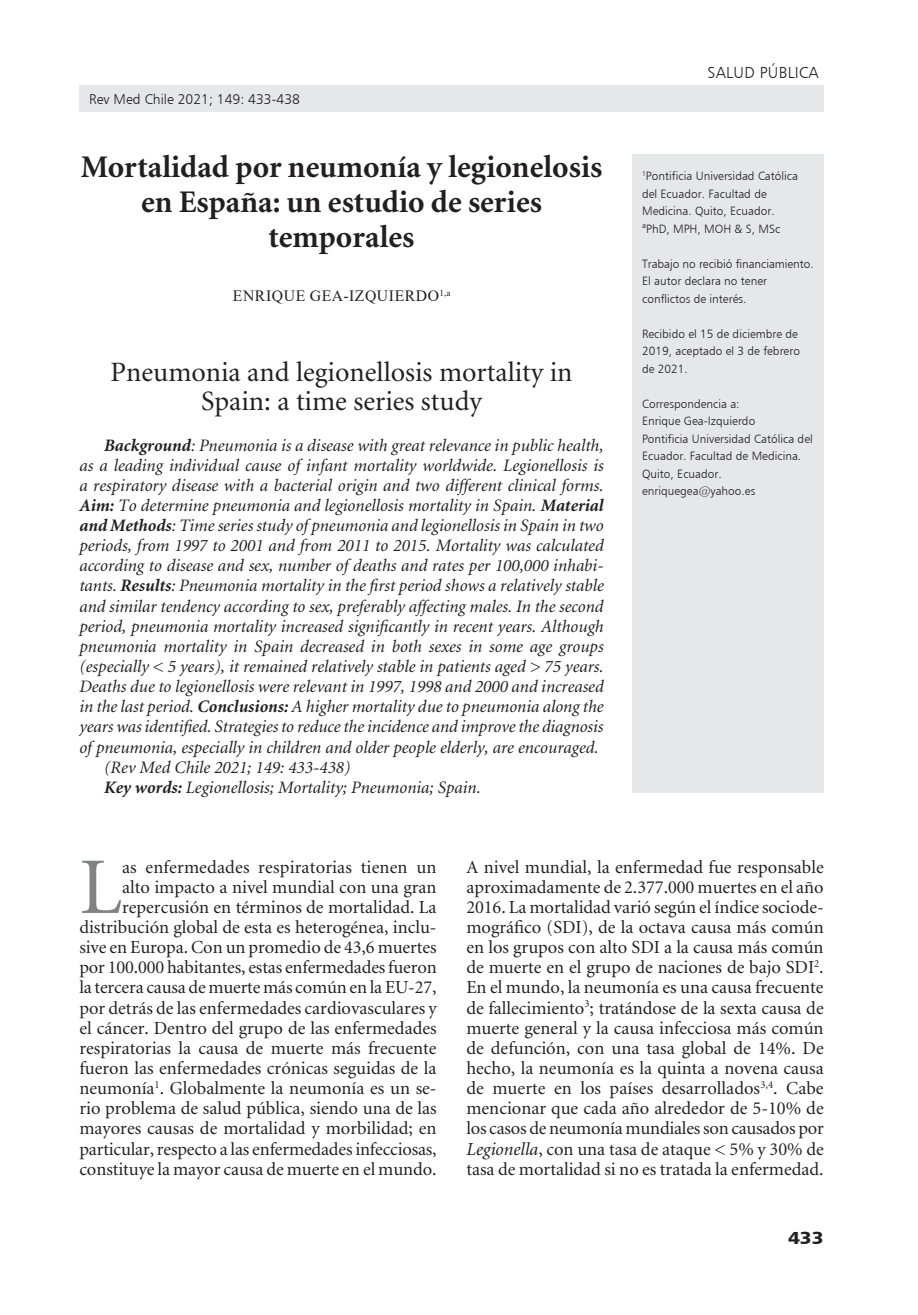
<style>
.page{position:relative;width:918px;height:1315px;background:#fff}
.page>*{position:absolute;margin:0;border:0;box-sizing:border-box;transform-origin:0 0}
._1texto{font:80.33px "Minion";color:#808285}
._2titulo{font:700 31.5px/35px "Minion";color:#231f20;text-align:center}
._1resumen{font:28px/29.8px "Minion";color:#231f20;text-align:center}
._1texto-2{font:18.38px/20.1px "Minion";color:#231f20;text-align:right}
._1resumen-2{font:italic 17.5px/20.1px "Minion";color:#231f20;text-align:justify}
.t1{font:17.5px "Humanist 777 BT Black B";color:#231f20;scale:1.1 1}
._1autor{font:15.75px "Times New Roman";letter-spacing:.035em;color:#231f20}
.t2{font:15.75px "Humanist 777 BT Light B";letter-spacing:.02em;color:#231f20}
.t3{font:14px "Humanist 777 BT Light B";color:#231f20}
._1datos{font:11.9px/17.5px "Humanist 777 BT Light B";color:#231f20}
.s1{font-weight:700}
.s2{font-style:italic}
</style>
<div class="page">
<div style="left:79px;top:85px;width:744px;height:26px;background:#e6e7e9"></div>
<div style="left:632px;top:154px;width:191px;height:639px;background:#e6e7e9"></div>
<p class="t3" style="left:89px;top:90px;width:212px">Rev Med Chile 2021; 149: 433-438</p>
<p class="_2titulo" style="left:81px;top:151px;width:523px">Mortalidad por neumonía y legionelosis en España: un estudio de series temporales</p>
<p class="_1autor" style="left:233px;top:285px;width:219px">ENRIQUE GEA-IZQUIERDO<sup>1,a</sup></p>
<p class="_1resumen" style="left:111px;top:358px;width:463px">Pneumonia and legionellosis mortality in<br>Spain: a time series study</p>
<p class="_1resumen-2" style="left:79px;top:435px;width:526px;text-indent:25px"><span class="s1">Background</span>: Pneumonia is a disease with great relevance in public health, as a leading individual cause of infant mortality worldwide. Legionellosis is a respiratory disease with a bacterial origin and two different clinical forms.<br><span class="s1">Aim:</span> To determine pneumonia and legionellosis mortality in Spain. <span class="s1">Material and Methods</span>: Time series study of pneumonia and legionellosis in Spain in two periods, from 1997 to 2001 and from 2011 to 2015. Mortality was calculated according to disease and sex, number of deaths and rates per 100,000 inhabi&shy;tants. <span class="s1">Results</span>: Pneumonia mortality in the first period shows a relatively stable and similar tendency according to sex, preferably affecting males. In the second period, pneumonia mortality increased significantly in recent years. Although pneumonia mortality in Spain decreased in both sexes in some age groups (especially &lt; 5 years), it remained relatively stable in patients aged &gt; 75 years.<br>Deaths due to legionellosis were relevant in 1997, 1998 and 2000 and increased in the last period. <span class="s1">Conclusions:</span> A higher mortality due to pneumonia along the years was identified. Strategies to reduce the incidence and improve the diagnosis of pneumonia, especially in children and older people elderly, are encouraged.</p>
<p class="_1resumen-2" style="left:104px;top:757px;width:248px">(Rev Med Chile 2021; 149: 433-438)</p>
<p class="_1resumen-2" style="left:104px;top:778px;width:378px"><span class="s1">Key words:</span> Legionellosis; Mortality; Pneumonia; Spain.</p>
<p class="t2" style="left:707px;top:63px;width:113px">SALUD PÚBLICA</p>
<p class="_1datos" style="left:642px;top:167px;width:158px"><sup>1</sup>Pontificia Universidad Católica del Ecuador. Facultad de<br>Medicina. Quito, Ecuador.</p>
<p class="_1datos" style="left:642px;top:220px;width:140px"><sup>a</sup>PhD, MPH, MOH &amp; S, MSc</p>
<p class="_1datos" style="left:642px;top:255px;width:173px">Trabajo no recibió financiamiento.</p>
<p class="_1datos" style="left:642px;top:272px;width:126px">El autor declara no tener conflictos de interés.</p>
<p class="_1datos" style="left:642px;top:325px;width:159px">Recibido el 15 de diciembre de<br>2019, aceptado el 3 de febrero de 2021.</p>
<p class="_1datos" style="left:642px;top:395px;width:99px">Correspondencia a:</p>
<p class="_1datos" style="left:642px;top:412px;width:115px">Enrique Gea-Izquierdo</p>
<p class="_1datos" style="left:642px;top:430px;width:172px">Pontificia Universidad Católica del<br>Ecuador. Facultad de Medicina.<br>Quito, Ecuador.</p>
<p class="_1datos" style="left:642px;top:482px;width:115px">enriquegea@yahoo.es</p>
<p class="_1texto-2" style="left:79px;top:857px;width:359px">as enfermedades respiratorias tienen un<br>alto impacto a nivel mundial con una gran repercusión en términos de mortalidad. La distribución global de esta es heterogénea, inclu&shy;sive en Europa. Con un promedio de 43,6 muertes por 100.000 habitantes, estas enfermedades fueron la tercera causa de muerte más común en la EU-27, por detrás de las enfermedades cardiovasculares y el cáncer. Dentro del grupo de las enfermedades respiratorias la causa de muerte más frecuente fueron las enfermedades crónicas seguidas de la neumonía<sup>1</sup>. Globalmente la neumonía es un se&shy;rio problema de salud pública, siendo una de las mayores causas de mortalidad y morbilidad; en particular, respecto a las enfermedades infecciosas, constituye la mayor causa de muerte en el mundo.</p>
<p class="_1texto-2" style="left:466px;top:857px;width:359px;text-align:justify">A nivel mundial, la enfermedad fue responsable aproximadamente de 2.377.000 muertes en el año 2016. La mortalidad varió según el índice sociode&shy;mográfico (SDI), de la octava causa más común en los grupos con alto SDI a la causa más común de muerte en el grupo de naciones de bajo SDI<sup>2</sup>.<br>En el mundo, la neumonía es una causa frecuente de fallecimiento<sup>3</sup>; tratándose de la sexta causa de muerte general y la causa infecciosa más común de defunción, con una tasa global de 14%. De hecho, la neumonía es la quinta a novena causa de muerte en los países desarrollados<sup>3,4</sup>. Cabe mencionar que cada año alrededor de 5-10% de los casos de neumonía mundiales son causados por <span class="s2">Legionella</span>, con una tasa de ataque &lt; 5% y 30% de tasa de mortalidad si no es tratada la enfermedad.</p>
<p class="_1texto" style="left:79px;top:847px;width:44px">L</p>
<p class="t1" style="left:788px;top:1226px;width:34px">433</p>
</div>
